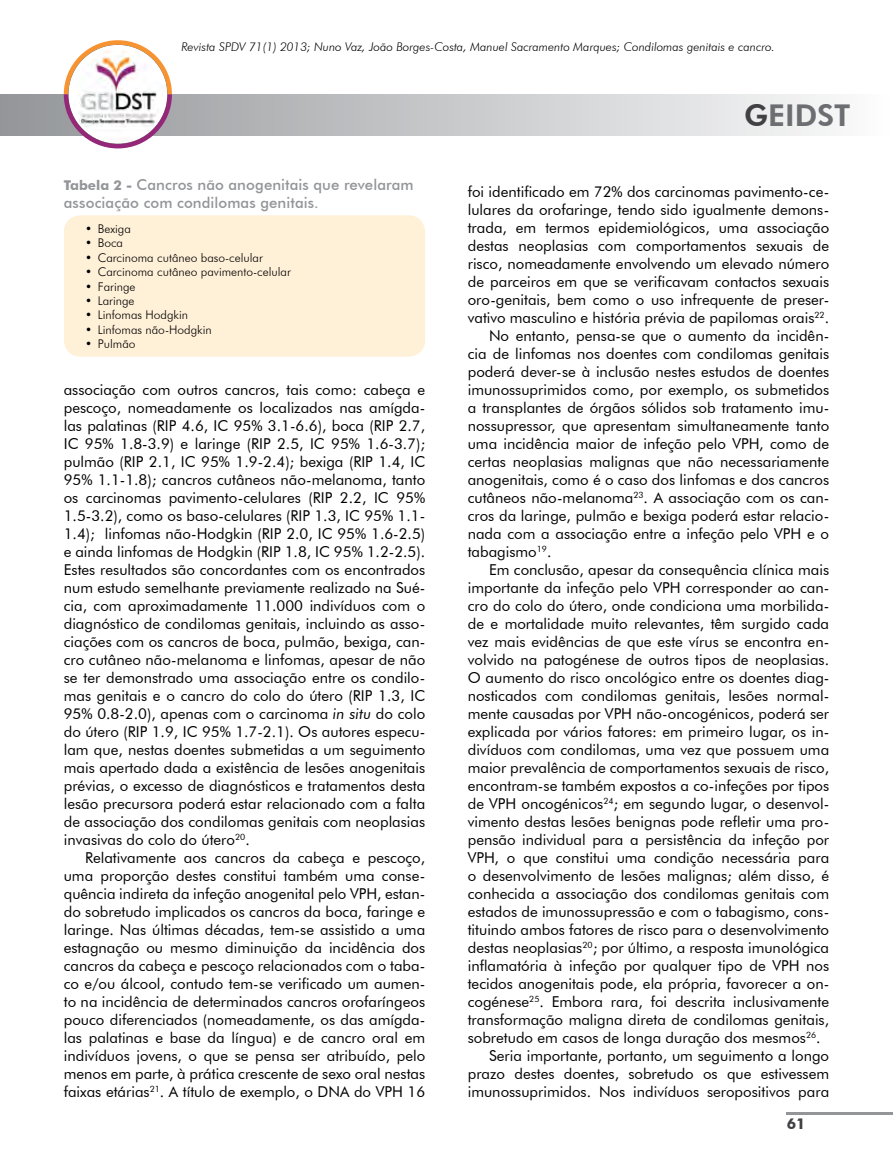
<style>
.page{position:relative;width:893px;height:1170px;background:#fff}
.page>*{position:absolute;margin:0;border:0;box-sizing:border-box;transform-origin:0 0}
.t1{font:800 30px "Futura BT";color:#6d6e71}
.t2{font:15px/18px "Futura BT";color:#000;text-align:justify}
.t3{font:500 15px/18px "Futura BT";letter-spacing:.005em;color:#939598}
.t4{font:700 15px "Futura BT";color:#414042}
.t5{font:300 12px "Futura BT";color:#000}
.t6{font:italic 300 12px "Futura BT";color:#000}
.s1{font-weight:700;font-size:13.5px}
.s2{font-style:italic}
.s3{color:#414042}
</style>
<div class="page">
<svg style="left:0;top:94px;width:830px;height:41px;background:#c8cacb"></svg>
<svg style="left:64px;top:40px;width:108px;height:108px"></svg>
<hr style="left:787px;top:1111px;width:106px;height:3px;background:#939598">
<img style="left:68px;top:45px;width:99px;height:99px;border-radius:49px">
<div style="left:64px;top:215px;width:361px;height:142px;background:#fff0d8"></div>
<p class="t6" style="left:181px;top:39px;width:595px">Revista SPDV 71(1) 2013; Nuno Vaz, João Borges-Costa, Manuel Sacramento Marques; Condilomas genitais e cancro.</p>
<p class="t3" style="left:64px;top:176px;width:351px"><span class="s1">Tabela 2 -</span> Cancros não anogenitais que revelaram associação com condilomas genitais.</p>
<p class="t5" style="left:85px;top:221px;width:47px">• Bexiga</p>
<p class="t5" style="left:85px;top:236px;width:40px">• Boca</p>
<p class="t5" style="left:85px;top:250px;width:179px">• Carcinoma cutâneo baso-celular</p>
<p class="t5" style="left:85px;top:264px;width:207px">• Carcinoma cutâneo pavimento-celular</p>
<p class="t5" style="left:85px;top:279px;width:52px">• Faringe</p>
<p class="t5" style="left:85px;top:293px;width:51px">• Laringe</p>
<p class="t5" style="left:85px;top:308px;width:105px">• Linfomas Hodgkin</p>
<p class="t5" style="left:85px;top:322px;width:128px">• Linfomas não-Hodgkin</p>
<p class="t5" style="left:85px;top:336px;width:52px">• Pulmão</p>
<p class="t2" style="left:64px;top:380px;width:363px">associação com outros cancros, tais como: cabeça e pescoço, nomeadamente os localizados nas amígda&shy;las palatinas (RIP 4.6, IC 95% 3.1-6.6), boca (RIP 2.7, IC 95% 1.8-3.9) e laringe (RIP 2.5, IC 95% 1.6-3.7); pulmão (RIP 2.1, IC 95% 1.9-2.4); bexiga (RIP 1.4, IC 95% 1.1-1.8); cancros cutâneos não-melanoma, tanto os carcinomas pavimento-celulares (RIP 2.2, IC 95% 1.5-3.2), como os baso-celulares (RIP 1.3, IC 95% 1.1- 1.4); linfomas não-Hodgkin (RIP 2.0, IC 95% 1.6-2.5) e ainda linfomas de Hodgkin (RIP 1.8, IC 95% 1.2-2.5).<br>Estes resultados são concordantes com os encontrados num estudo semelhante previamente realizado na Sué&shy;cia, com aproximadamente 11.000 indivíduos com o diagnóstico de condilomas genitais, incluindo as asso&shy;ciações com os cancros de boca, pulmão, bexiga, can&shy;cro cutâneo não-melanoma e linfomas, apesar de não se ter demonstrado uma associação entre os condilo&shy;mas genitais e o cancro do colo do útero (RIP 1.3, IC 95% 0.8-2.0), apenas com o carcinoma <span class="s2">in situ</span> do colo do útero (RIP 1.9, IC 95% 1.7-2.1). Os autores especu&shy;lam que, nestas doentes submetidas a um seguimento mais apertado dada a existência de lesões anogenitais prévias, o excesso de diagnósticos e tratamentos desta lesão precursora poderá estar relacionado com a falta de associação dos condilomas genitais com neoplasias invasivas do colo do útero<sup>20</sup>.</p>
<p class="t2" style="left:64px;top:848px;width:363px;text-indent:21px">Relativamente aos cancros da cabeça e pescoço, uma proporção destes constitui também uma conse&shy;quência indireta da infeção anogenital pelo VPH, estan&shy;do sobretudo implicados os cancros da boca, faringe e laringe. Nas últimas décadas, tem-se assistido a uma estagnação ou mesmo diminuição da incidência dos cancros da cabeça e pescoço relacionados com o taba&shy;co e/ou álcool, contudo tem-se verificado um aumen&shy;to na incidência de determinados cancros orofaríngeos pouco diferenciados (nomeadamente, os das amígda&shy;las palatinas e base da língua) e de cancro oral em indivíduos jovens, o que se pensa ser atribuído, pelo menos em parte, à prática crescente de sexo oral nestas faixas etárias<sup>21</sup>. A título de exemplo, o DNA do VPH 16</p>
<h1 class="t1" style="left:744px;top:97px;width:108px"><span class="s3">G</span>EIDST</h1>
<p class="t2" style="left:468px;top:182px;width:363px">foi identificado em 72% dos carcinomas pavimento-ce-</p>
<p class="t2" style="left:468px;top:200px;width:363px">lulares da orofaringe, tendo sido igualmente demons-</p>
<p class="t2" style="left:468px;top:218px;width:363px">trada, em termos epidemiológicos, uma associação</p>
<p class="t2" style="left:468px;top:236px;width:363px">destas neoplasias com comportamentos sexuais de</p>
<p class="t2" style="left:468px;top:254px;width:363px">risco, nomeadamente envolvendo um elevado número</p>
<p class="t2" style="left:468px;top:272px;width:363px">de parceiros em que se verificavam contactos sexuais</p>
<p class="t2" style="left:468px;top:290px;width:363px">oro-genitais, bem como o uso infrequente de preser-</p>
<p class="t2" style="left:468px;top:308px;width:363px">vativo masculino e história prévia de papilomas orais<sup>22</sup>.</p>
<p class="t2" style="left:489px;top:326px;width:342px">No entanto, pensa-se que o aumento da incidên-</p>
<p class="t2" style="left:468px;top:344px;width:363px">cia de linfomas nos doentes com condilomas genitais</p>
<p class="t2" style="left:468px;top:362px;width:363px">poderá dever-se à inclusão nestes estudos de doentes</p>
<p class="t2" style="left:468px;top:380px;width:363px">imunossuprimidos como, por exemplo, os submetidos</p>
<p class="t2" style="left:468px;top:398px;width:363px">a transplantes de órgãos sólidos sob tratamento imu-</p>
<p class="t2" style="left:468px;top:416px;width:363px">nossupressor, que apresentam simultaneamente tanto</p>
<p class="t2" style="left:468px;top:434px;width:363px">uma incidência maior de infeção pelo VPH, como de</p>
<p class="t2" style="left:468px;top:452px;width:363px">certas neoplasias malignas que não necessariamente</p>
<p class="t2" style="left:468px;top:470px;width:363px">anogenitais, como é o caso dos linfomas e dos cancros</p>
<p class="t2" style="left:468px;top:488px;width:363px">cutâneos não-melanoma<sup>23</sup>. A associação com os can-</p>
<p class="t2" style="left:468px;top:506px;width:363px">cros da laringe, pulmão e bexiga poderá estar relacio-</p>
<p class="t2" style="left:468px;top:524px;width:363px">nada com a associação entre a infeção pelo VPH e o</p>
<p class="t2" style="left:468px;top:542px;width:85px">tabagismo<sup>19</sup>.</p>
<p class="t2" style="left:489px;top:560px;width:342px">Em conclusão, apesar da consequência clínica mais</p>
<p class="t2" style="left:468px;top:578px;width:363px">importante da infeção pelo VPH corresponder ao can-</p>
<p class="t2" style="left:468px;top:596px;width:363px">cro do colo do útero, onde condiciona uma morbilida-</p>
<p class="t2" style="left:468px;top:614px;width:363px">de e mortalidade muito relevantes, têm surgido cada</p>
<p class="t2" style="left:468px;top:632px;width:363px">vez mais evidências de que este vírus se encontra en-</p>
<p class="t2" style="left:468px;top:650px;width:363px">volvido na patogénese de outros tipos de neoplasias.</p>
<p class="t2" style="left:468px;top:668px;width:363px">O aumento do risco oncológico entre os doentes diag-</p>
<p class="t2" style="left:468px;top:686px;width:363px">nosticados com condilomas genitais, lesões normal-</p>
<p class="t2" style="left:468px;top:704px;width:363px">mente causadas por VPH não-oncogénicos, poderá ser</p>
<p class="t2" style="left:468px;top:722px;width:363px">explicada por vários fatores: em primeiro lugar, os in-</p>
<p class="t2" style="left:468px;top:740px;width:363px">divíduos com condilomas, uma vez que possuem uma</p>
<p class="t2" style="left:468px;top:758px;width:363px">maior prevalência de comportamentos sexuais de risco,</p>
<p class="t2" style="left:468px;top:776px;width:363px">encontram-se também expostos a co-infeções por tipos</p>
<p class="t2" style="left:468px;top:794px;width:363px">de VPH oncogénicos<sup>24</sup>; em segundo lugar, o desenvol-</p>
<p class="t2" style="left:468px;top:812px;width:363px">vimento destas lesões benignas pode refletir uma pro-</p>
<p class="t2" style="left:468px;top:830px;width:363px">pensão individual para a persistência da infeção por</p>
<p class="t2" style="left:468px;top:848px;width:363px">VPH, o que constitui uma condição necessária para</p>
<p class="t2" style="left:468px;top:866px;width:363px">o desenvolvimento de lesões malignas; além disso, é</p>
<p class="t2" style="left:468px;top:884px;width:363px">conhecida a associação dos condilomas genitais com</p>
<p class="t2" style="left:468px;top:902px;width:363px">estados de imunossupressão e com o tabagismo, cons-</p>
<p class="t2" style="left:468px;top:920px;width:363px">tituindo ambos fatores de risco para o desenvolvimento</p>
<p class="t2" style="left:468px;top:938px;width:363px">destas neoplasias<sup>20</sup>; por último, a resposta imunológica</p>
<p class="t2" style="left:468px;top:956px;width:363px">inflamatória à infeção por qualquer tipo de VPH nos</p>
<p class="t2" style="left:468px;top:974px;width:363px">tecidos anogenitais pode, ela própria, favorecer a on-</p>
<p class="t2" style="left:468px;top:992px;width:363px">cogénese<sup>25</sup>. Embora rara, foi descrita inclusivamente</p>
<p class="t2" style="left:468px;top:1010px;width:363px">transformação maligna direta de condilomas genitais,</p>
<p class="t2" style="left:468px;top:1028px;width:354px">sobretudo em casos de longa duração dos mesmos<sup>26</sup>.</p>
<p class="t2" style="left:489px;top:1046px;width:342px">Seria importante, portanto, um seguimento a longo</p>
<p class="t2" style="left:468px;top:1064px;width:363px">prazo destes doentes, sobretudo os que estivessem</p>
<p class="t2" style="left:468px;top:1082px;width:363px">imunossuprimidos. Nos indivíduos seropositivos para</p>
<p class="t4" style="left:787px;top:1114px;width:20px">61</p>
</div>
